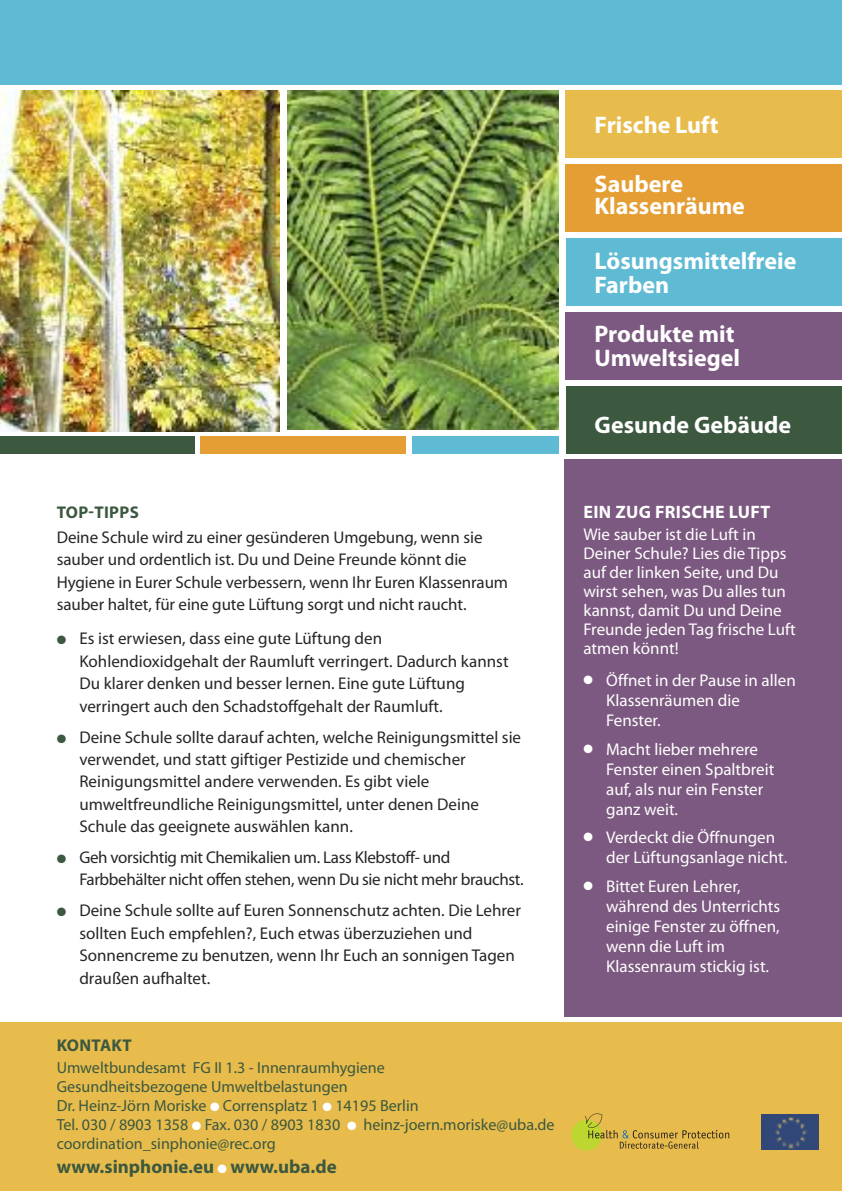
<style>
.page{position:relative;width:842px;height:1191px;background:#fff}
.page>*{position:absolute;margin:0;border:0;box-sizing:border-box;transform-origin:0 0}
.t1{font:700 24px/24px "Myriad Pro";color:#fff}
.t2{font:700 19px "Myriad Pro";color:#3c583f}
.t3{font:700 18px "Myriad Pro";letter-spacing:.02em;color:#fff}
.t4{font:17px/22.4px "Myriad Pro";color:#272627}
.t5{font:17px/20px "Myriad Pro";color:#fff}
.t6{font:17px/22.4px "Myriad Pro";letter-spacing:-.02em;color:#272627}
.t7{font:700 17px "Myriad Pro";letter-spacing:.02em;color:#3c583f}
.t8{font:16px/19px "Myriad Pro";color:#3c583f}
.s1{color:#3c583f}
.s2{color:#fff}
</style>
<div class="page">
<div style="left:0;top:1022px;width:842px;height:169px;background:#e7bc4c"></div>
<div style="left:565px;top:459px;width:277px;height:558px;background:#7c5980"></div>
<div style="left:571px;top:1119px;width:31px;height:31px;background:#bed630;border-radius:50%"></div>
<svg style="left:585px;top:1113px;width:144px;height:35px"></svg>
<img style="left:288px;top:91px;width:270px;height:338px">
<div style="left:566px;top:91px;width:276px;height:67px;background:#e7bc4c"></div>
<div style="left:566px;top:165px;width:276px;height:67px;background:#e49e34"></div>
<div style="left:566px;top:239px;width:276px;height:67px;background:#5fbbd4"></div>
<div style="left:566px;top:312px;width:276px;height:68px;background:#7c5980"></div>
<div style="left:566px;top:386px;width:276px;height:68px;background:#3c583f"></div>
<img style="left:0;top:91px;width:279px;height:340px">
<div style="left:0;top:437px;width:194px;height:17px;background:#3c583f"></div>
<div style="left:200px;top:437px;width:206px;height:17px;background:#e49e34"></div>
<div style="left:412px;top:437px;width:146px;height:17px;background:#5fbbd4"></div>
<div style="left:0;top:0;width:842px;height:85px;background:#5fbbd4"></div>
<img style="left:762px;top:1114px;width:56px;height:35px">
<p class="t7" style="left:57px;top:505px;width:84px">TOP-TIPPS</p>
<p class="t4" style="left:57px;top:527px;width:453px">Deine Schule wird zu einer gesünderen Umgebung, wenn sie sauber und ordentlich ist. Du und Deine Freunde könnt die Hygiene in Eurer Schule verbessern, wenn Ihr Euren Klassenraum sauber haltet, für eine gute Lüftung sorgt und nicht raucht.</p>
<p class="t4" style="left:79px;top:629px;width:431px;text-indent:-23px"><span class="s1">●</span> Es ist erwiesen, dass eine gute Lüftung den Kohlendioxidgehalt der Raumluft verringert. Dadurch kannst Du klarer denken und besser lernen. Eine gute Lüftung verringert auch den Schadstoffgehalt der Raumluft.</p>
<p class="t4" style="left:79px;top:727px;width:443px;text-indent:-23px"><span class="s1">●</span> Deine Schule sollte darauf achten, welche Reinigungsmittel sie verwendet, und statt giftiger Pestizide und chemischer Reinigungsmittel andere verwenden. Es gibt viele umweltfreundliche Reinigungsmittel, unter denen Deine Schule das geeignete auswählen kann.</p>
<p class="t6" style="left:79px;top:847px;width:446px;text-indent:-23px"><span class="s1">●</span> Geh vorsichtig mit Chemikalien um. Lass Klebstoff- und<br>Farbbehälter nicht offen stehen, wenn Du sie nicht mehr brauchst.</p>
<p class="t4" style="left:79px;top:901px;width:443px;text-indent:-23px"><span class="s1">●</span> Deine Schule sollte auf Euren Sonnenschutz achten. Die Lehrer sollten Euch empfehlen?, Euch etwas überzuziehen und Sonnencreme zu benutzen, wenn Ihr Euch an sonnigen Tagen draußen aufhaltet.</p>
<p class="t7" style="left:57px;top:1039px;width:77px">KONTAKT</p>
<p class="t8" style="left:57px;top:1059px;width:499px">Umweltbundesamt FG II 1.3 - Innenraumhygiene<br>Gesundheitsbezogene Umweltbelastungen<br>Dr. Heinz-Jörn Moriske <span class="s2">●</span> Corrensplatz 1 <span class="s2">●</span> 14195 Berlin<br>Tel. 030 / 8903 1358 <span class="s2">●</span> Fax. 030 / 8903 1830 <span class="s2">●</span> heinz-joern.moriske@uba.de coordination_sinphonie@rec.org</p>
<p class="t2" style="left:57px;top:1159px;width:282px">www.sinphonie.eu <span class="s2">●</span> www.uba.de</p>
<h1 class="t1" style="left:594px;top:114px;width:126px">Frische Luft</h1>
<h1 class="t1" style="left:594px;top:174px;width:152px;line-height:22px">Saubere<br>Klassenräume</h1>
<h1 class="t1" style="left:594px;top:250px;width:203px">Lösungsmittelfreie<br>Farben</h1>
<h1 class="t1" style="left:594px;top:324px;width:147px">Produkte mit<br>Umweltsiegel</h1>
<h1 class="t1" style="left:594px;top:415px;width:198px">Gesunde Gebäude</h1>
<p class="t3" style="left:583px;top:505px;width:188px">EIN ZUG FRISCHE LUFT</p>
<p class="t5" style="left:583px;top:526px;width:214px;line-height:19px">Wie sauber ist die Luft in<br>Deiner Schule? Lies die Tipps auf der linken Seite, und Du wirst sehen, was Du alles tun kannst, damit Du und Deine<br>Freunde jeden Tag frische Luft atmen könnt!</p>
<p class="t5" style="left:606px;top:672px;width:191px;text-indent:-23px">● Öffnet in der Pause in allen<br>Klassenräumen die<br>Fenster.</p>
<p class="t5" style="left:606px;top:740px;width:170px;text-indent:-23px">● Macht lieber mehrere<br>Fenster einen Spaltbreit auf, als nur ein Fenster ganz weit.</p>
<p class="t5" style="left:606px;top:829px;width:183px;text-indent:-23px">● Verdeckt die Öffnungen der Lüftungsanlage nicht.</p>
<p class="t5" style="left:606px;top:877px;width:176px;text-indent:-23px">● Bittet Euren Lehrer, während des Unterrichts einige Fenster zu öffnen, wenn die Luft im<br>Klassenraum stickig ist.</p>
</div>
